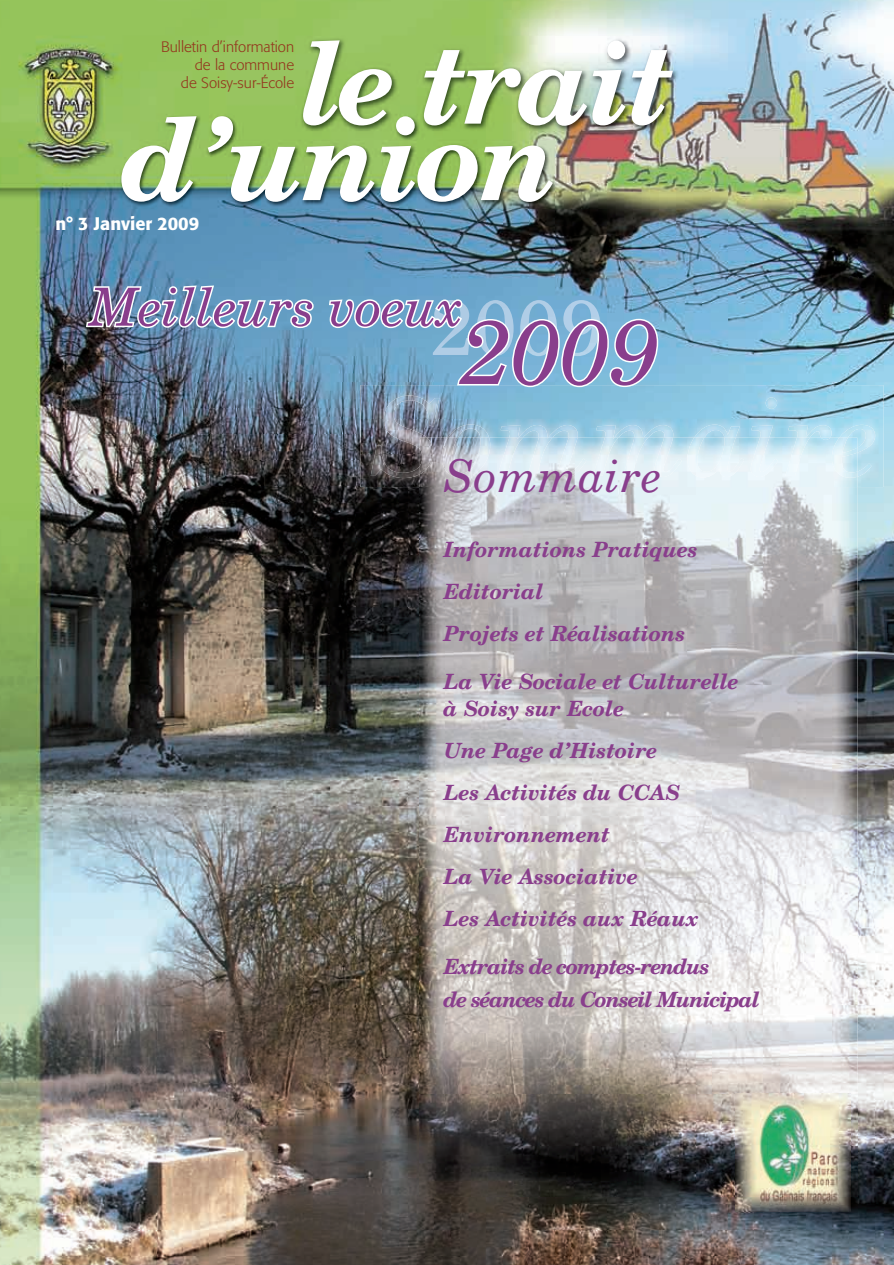
<style>
.page{position:relative;width:894px;height:1265px;background:#fff}
.page>*{position:absolute;margin:0;border:0;box-sizing:border-box;transform-origin:0 0}
.t1{font:italic 90px "Century Schoolbook BT";color:#893e8c}
.t2{font:italic 52.5px "Century Schoolbook BT";color:#893e8c}
.t3{font:italic 45px "Century Schoolbook BT";letter-spacing:.02em;color:#893e8c}
.t4{font:italic 700 21px/42px "Century Schoolbook BT";color:#893e8c}
.t5{font:italic 700 21px/33px "Century Schoolbook BT";letter-spacing:-.05em;color:#893e8c}
.t6{font:500 18px "Formata";color:#fff}
.t7{font:300 15px/18px "Formata";color:#94371e;text-align:right}
</style>
<div class="page">
<img style="left:0;top:0;width:894px;height:1264px">
<img style="left:303px;top:40px;width:370px;height:86px">
<img style="left:121px;top:116px;width:432px;height:86px">
<img style="left:360px;top:385px;width:523px;height:102px">
<img style="left:371px;top:395px;width:504px;height:83px">
<img style="left:420px;top:478px;width:437px;height:616px">
<img style="left:420px;top:1094px;width:315px;height:102px">
<img style="left:851px;top:1094px;width:6px;height:102px">
<img style="left:420px;top:437px;width:437px;height:41px">
<img style="left:735px;top:1093px;width:116px;height:118px">
<svg style="left:84px;top:277px;width:231px;height:52px"></svg>
<svg style="left:327px;top:298px;width:332px;height:90px"></svg>
<p class="t7" style="left:161px;top:38px;width:135px">Bulletin d’information de la commune<br>de Soisy-sur-École</p>
<p class="t6" style="left:56px;top:213px;width:145px">n° 3 Janvier 2009</p>
<h2 class="t2" style="left:90px;top:274px;width:374px">Meilleurs voeux</h2>
<h1 class="t1" style="left:462px;top:296px;width:198px">2009</h1>
<h3 class="t3" style="left:444px;top:448px;width:219px">Sommaire</h3>
<p class="t4" style="left:444px;top:527px;width:255px">Informations Pratiques<br>Editorial<br>Projets et Réalisations</p>
<p class="t4" style="left:444px;top:667px;width:296px;line-height:27px">La Vie Sociale et Culturelle à Soisy sur Ecole</p>
<p class="t4" style="left:444px;top:728px;width:256px">Une Page d’Histoire<br>Les Activités du CCAS<br>Environnement<br>La Vie Associative<br>Les Activités aux Réaux</p>
<p class="t5" style="left:444px;top:949px;width:318px">Extraits de comptes-rendus<br>de séances du Conseil Municipal</p>
</div>
